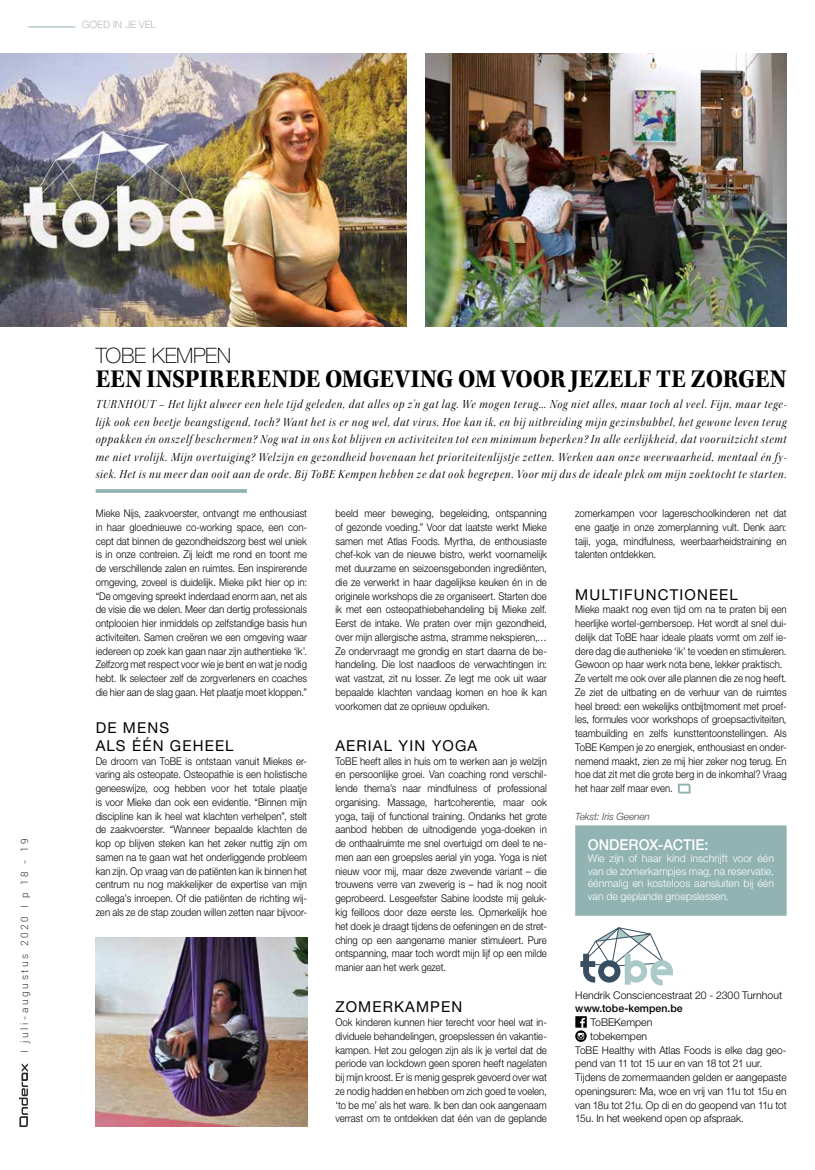
<style>
.page{position:relative;width:815px;height:1170px;background:#fff}
.page>*{position:absolute;margin:0;border:0;box-sizing:border-box;transform-origin:0 0}
.t1{font:700 26.25px "Kepler Std";color:#000;scale:.94 1}
.t2{font:100 21.25px "Helvetica Neue LT Std";letter-spacing:-.015em;color:#000}
.t3{font:15px/17.5px "Helvetica Neue LT Std";letter-spacing:.075em;color:#000}
.t4{font:500 15px "Helvetica Neue LT Std";letter-spacing:-.005em;color:#fff;scale:.96 1}
.t5{font:12.5px/17.5px "Kepler Std It Disp";letter-spacing:.075em;color:#000;text-align:justify;scale:.9 1}
.t6{font:300 10.62px/13.8px "Helvetica Neue LT Std";letter-spacing:.005em;color:#000;text-align:justify;scale:.9 1}
.t7{font:300 10.62px "Helvetica Neue LT Std";letter-spacing:.005em;color:#000;scale:.95 1}
.t8{font:300 10.62px/12.5px "Helvetica Neue LT Std";letter-spacing:.005em;color:#fff;text-align:justify}
.t9{font:300 10.62px "Helvetica Neue LT Std";letter-spacing:.005em;color:#000}
.t10{font:500 10.62px "Helvetica Neue LT Std";letter-spacing:.005em;color:#000}
.t11{font:300 10px "Roboto";letter-spacing:.26em;color:#292829}
.t12{font:italic 300 10px "Helvetica Neue LT Std";letter-spacing:-.01em;color:#3e4249}
.t13{font:100 10px "Helvetica Neue LT Std";letter-spacing:.025em;color:#939598}
.t14{font:6.5px "Futura";color:#000}
.s1{font-weight:800}
</style>
<div class="page">
<svg style="left:19px;top:1063px;width:9px;height:63px"></svg>
<svg style="left:678px;top:783px;width:13px;height:10px"></svg>
<svg style="left:575px;top:1016px;width:12px;height:25px"></svg>
<div style="left:581px;top:831px;width:199px;height:78px;background:#91b3b1"></div>
<div style="left:575px;top:825px;width:212px;height:90px;border:12px solid #91b3b1"></div>
<hr style="left:96px;top:489px;width:151px;height:4px;background:#91b3b1">
<hr style="left:28px;top:27px;width:47px;height:1px;background:#91b3b1">
<img style="left:0;top:54px;width:407px;height:273px">
<img style="left:425px;top:54px;width:362px;height:273px">
<img style="left:96px;top:937px;width:211px;height:189px">
<svg style="left:580px;top:927px;width:93px;height:58px"></svg>
<p class="t13" style="left:82px;top:18px;width:75px">GOED IN JE VEL</p>
<p class="t11" style="left:18px;top:1052px;width:216px;rotate:-90deg">I juli-augustus 2020 I p 18 - 19</p>
<h2 class="t2" style="left:96px;top:343px;width:137px">TOBE KEMPEN</h2>
<h1 class="t1" style="left:96px;top:364px;width:736px">EEN INSPIRERENDE OMGEVING OM VOOR JEZELF TE ZORGEN</h1>
<p class="t5" style="left:96px;top:395px;width:769px">TURNHOUT – Het lijkt alweer een hele tijd geleden, dat alles op z’n gat lag. We mogen terug… Nog niet alles, maar toch al veel. Fijn, maar tege&shy;lijk ook een beetje beangstigend, toch? Want het is er nog wel, dat virus. Hoe kan ik, en bij uitbreiding mijn gezinsbubbel, het gewone leven terug oppakken én onszelf beschermen? Nog wat in ons kot blijven en activiteiten tot een minimum beperken? In alle eerlijkheid, dat vooruitzicht stemt me niet vrolijk. Mijn overtuiging? Welzijn en gezondheid bovenaan het prioriteitenlijstje zetten. Werken aan onze weerwaarheid, mentaal én fy&shy;siek. Het is nu meer dan ooit aan de orde. Bij ToBE Kempen hebben ze dat ook begrepen. Voor mij dus de ideale plek om mijn zoektocht te starten.</p>
<p class="t6" style="left:96px;top:506px;width:236px">Mieke Nijs, zaakvoerster, ontvangt me enthousiast in haar gloednieuwe co-working space, een con&shy;cept dat binnen de gezondheidszorg best wel uniek is in onze contreien. Zij leidt me rond en toont me de verschillende zalen en ruimtes. Een inspirerende omgeving, zoveel is duidelijk. Mieke pikt hier op in: “De omgeving spreekt inderdaad enorm aan, net als de visie die we delen. Meer dan dertig professionals ontplooien hier inmiddels op zelfstandige basis hun activiteiten. Samen creëren we een omgeving waar iedereen op zoek kan gaan naar zijn authentieke ‘ik’.<br>Zelfzorg met respect voor wie je bent en wat je nodig hebt. Ik selecteer zelf de zorgverleners en coaches die hier aan de slag gaan. Het plaatje moet kloppen.”</p>
<h3 class="t3" style="left:96px;top:719px;width:139px">DE MENS<br>ALS ÉÉN GEHEEL</h3>
<p class="t6" style="left:96px;top:753px;width:236px">De droom van ToBE is ontstaan vanuit Miekes er&shy;varing als osteopate. Osteopathie is een holistische geneeswijze, oog hebben voor het totale plaatje is voor Mieke dan ook een evidentie. “Binnen mijn discipline kan ik heel wat klachten verhelpen”, stelt de zaakvoerster. “Wanneer bepaalde klachten de kop op blijven steken kan het zeker nuttig zijn om samen na te gaan wat het onderliggende probleem kan zijn. Op vraag van de patiënten kan ik binnen het centrum nu nog makkelijker de expertise van mijn collega’s inroepen. Of die patiënten de richting wij&shy;zen als ze de stap zouden willen zetten naar bijvoor-</p>
<p class="t6" style="left:335px;top:506px;width:236px">beeld meer beweging, begeleiding, ontspanning of gezonde voeding.” Voor dat laatste werkt Mieke samen met Atlas Foods. Myrtha, de enthousiaste chef-kok van de nieuwe bistro, werkt voornamelijk met duurzame en seizoensgebonden ingrediënten, die ze verwerkt in haar dagelijkse keuken én in de originele workshops die ze organiseert. Starten doe ik met een osteopathiebehandeling bij Mieke zelf.<br>Eerst de intake. We praten over mijn gezondheid, over mijn allergische astma, stramme nekspieren,… Ze ondervraagt me grondig en start daarna de be&shy;handeling. Die lost naadloos de verwachtingen in: wat vastzat, zit nu losser. Ze legt me ook uit waar bepaalde klachten vandaag komen en hoe ik kan voorkomen dat ze opnieuw opduiken.</p>
<h3 class="t3" style="left:335px;top:736px;width:143px">AERIAL YIN YOGA</h3>
<p class="t6" style="left:335px;top:753px;width:236px">ToBE heeft alles in huis om te werken aan je welzijn en persoonlijke groei. Van coaching rond verschil&shy;lende thema’s naar mindfulness of professional organising. Massage, hartcoherentie, maar ook yoga, taiji of functional training. Ondanks het grote aanbod hebben de uitnodigende yoga-doeken in de onthaalruimte me snel overtuigd om deel te ne&shy;men aan een groepsles aerial yin yoga. Yoga is niet nieuw voor mij, maar deze zwevende variant – die trouwens verre van zweverig is – had ik nog nooit geprobeerd. Lesgeefster Sabine loodste mij geluk&shy;kig feilloos door deze eerste les. Opmerkelijk hoe het doek je draagt tijdens de oefeningen en de stret&shy;ching op een aangename manier stimuleert. Pure ontspanning, maar toch wordt mijn lijf op een milde manier aan het werk gezet.</p>
<h3 class="t3" style="left:335px;top:997px;width:128px">ZOMERKAMPEN</h3>
<p class="t6" style="left:335px;top:1015px;width:236px">Ook kinderen kunnen hier terecht voor heel wat in&shy;dividuele behandelingen, groepslessen én vakantie&shy;kampen. Het zou gelogen zijn als ik je vertel dat de periode van lockdown geen sporen heeft nagelaten bij mijn kroost. Er is menig gesprek gevoerd over wat ze nodig hadden en hebben om zich goed te voelen, ‘to be me’ als het ware. Ik ben dan ook aangenaam verrast om te ontdekken dat één van de geplande</p>
<p class="t6" style="left:575px;top:506px;width:236px">zomerkampen voor lagereschoolkinderen net dat ene gaatje in onze zomerplanning vult. Denk aan: taiji, yoga, mindfulness, weerbaarheidstraining en talenten ontdekken.</p>
<h3 class="t3" style="left:575px;top:585px;width:164px">MULTIFUNCTIONEEL</h3>
<p class="t6" style="left:575px;top:602px;width:236px;text-align:left">Mieke maakt nog even tijd om na te praten bij een heerlijke wortel-gembersoep. Het wordt al snel dui&shy;delijk dat ToBE haar ideale plaats vormt om zelf ie&shy;dere dag die authenieke ‘ik’ te voeden en stimuleren.<br>Gewoon op haar werk nota bene, lekker praktisch.<br>Ze vertelt me ook over alle plannen die ze nog heeft.<br>Ze ziet de uitbating en de verhuur van de ruimtes heel breed: een wekelijks ontbijtmoment met proef&shy;les, formules voor workshops of groepsactiviteiten, teambuilding en zelfs kunsttentoonstellingen. Als ToBE Kempen je zo energiek, enthousiast en onder&shy;nemend maakt, zien ze mij hier zeker nog terug. En hoe dat zit met die grote berg in de inkomhal? Vraag het haar zelf maar even.</p>
<p class="t12" style="left:575px;top:810px;width:76px">Tekst: Iris Geenen</p>
<h3 class="t4" style="left:588px;top:835px;width:127px">ONDEROX-ACTIE:</h3>
<p class="t8" style="left:588px;top:852px;width:188px">Wie zijn of haar kind inschrijft voor één van de zomerkampjes mag, na reservatie, éénmalig en kosteloos aansluiten bij één van de geplande groepslessen.</p>
<p class="t9" style="left:575px;top:988px;width:209px">Hendrik Consciencestraat 20 - 2300 Turnhout</p>
<p class="t10" style="left:575px;top:1002px;width:109px">www.tobe-kempen.be</p>
<p class="t9" style="left:590px;top:1015px;width:64px">ToBEKempen</p>
<p class="t9" style="left:590px;top:1029px;width:59px">tobekempen</p>
<p class="t7" style="left:575px;top:1043px;width:224px">ToBE Healthy with Atlas Foods is elke dag geo-</p>
<p class="t7" style="left:575px;top:1056px;width:198px">pend van 11 tot 15 uur en van 18 tot 21 uur.</p>
<p class="t7" style="left:575px;top:1070px;width:224px">Tijdens de zomermaanden gelden er aangepaste</p>
<p class="t7" style="left:575px;top:1084px;width:224px">openingsuren: Ma, woe en vrij van 11u tot 15u en</p>
<p class="t7" style="left:575px;top:1098px;width:224px">van 18u tot 21u. Op di en do geopend van 11u tot</p>
<p class="t7" style="left:575px;top:1111px;width:179px">15u. In het weekend open op afspraak.</p>
<p class="t14" style="left:580px;top:1043px;width:68px">• font logo tobe: <span class="s1">variex</span></p>
<p class="t14" style="left:580px;top:1058px;width:102px">• subfont voor website googlefonts:</p>
</div>
